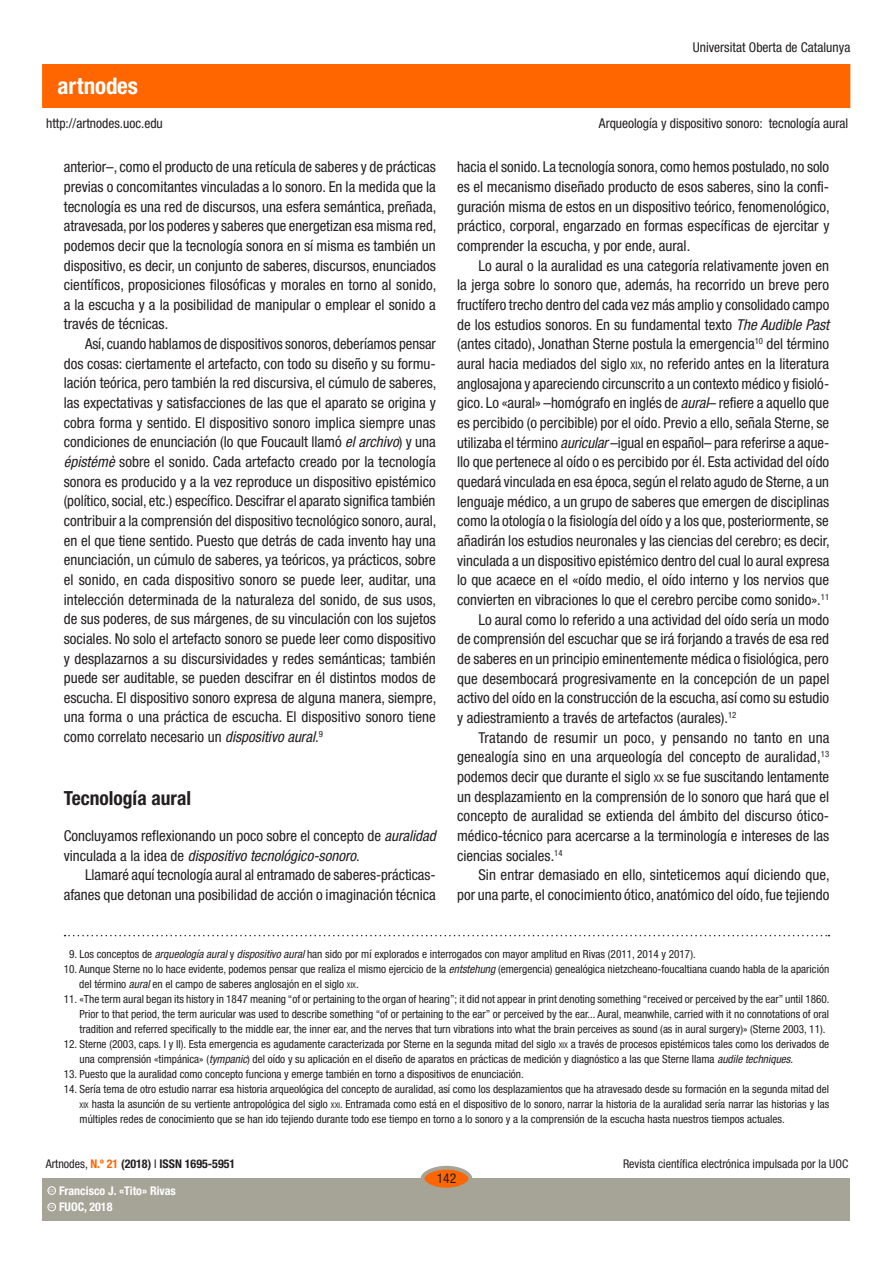
<style>
.page{position:relative;width:893px;height:1263px;background:#fff}
.page>*{position:absolute;margin:0;border:0;box-sizing:border-box;transform-origin:0 0}
.t1{font:700 condensed 22.95px "Helvetica Neue LT Std";color:#fff}
.SUBTITOLS{font:700 condensed 19.5px "Helvetica Neue LT Std";color:#231f20}
.text_general{font:condensed 15px/19.6px "Helvetica Neue LT Std";color:#231f20;text-align:justify}
.text_general_primerp{font:condensed 15px/19.6px "Helvetica Neue LT Std";color:#231f20}
.t2{font:condensed 13.5px "Helvetica Neue LT Std";color:#231f20}
.t3{font:condensed 12px "Helvetica Neue LT Std";color:#231f20}
.t4{font:700 condensed 12px "Helvetica Neue LT Std";color:#231f20}
.t5{font:700 condensed 12px "Helvetica Neue LT Std";color:#fff}
._05_NOTASRESTO{font:condensed 11.25px/15px "Helvetica Neue LT Std";color:#231f20}
._04_NOTAS1{font:condensed 11.25px "Helvetica Neue LT Std";color:#231f20}
.t6{font:600 3.9px "Adobe Caslon Pro";color:#fff}
.s1{font-style:italic}
.s2{font-size:10.5px}
.s3{font-size:7.8px}
.s4{font-weight:400}
.s5{color:#f60}
</style>
<div class="page">
<div style="left:43px;top:65px;width:807px;height:42px;background:#f60"></div>
<div style="left:43px;top:1178px;width:807px;height:42px;background:#a6a397"></div>
<div style="left:422px;top:1168px;width:48px;height:21px;background:#f60;border-radius:50%"></div>
<div style="left:421px;top:1166px;width:51px;height:25px;border:4px solid #a6a397;border-radius:50%"></div>
<div style="left:48px;top:1203px;width:8px;height:8px;border:1px solid #fff;border-radius:50%"></div>
<div style="left:48px;top:1186px;width:8px;height:8px;border:1px solid #fff;border-radius:50%"></div>
<svg style="left:65px;top:935px;width:764px;height:1px"></svg>
<h1 class="t1" style="left:58px;top:72px;width:82px">artnodes</h1>
<p class="t2" style="left:46px;top:115px;width:118px">http://artnodes.uoc.edu</p>
<p class="text_general" style="left:64px;top:157px;width:374px">anterior–, como el producto de una retícula de saberes y de prácticas previas o concomitantes vinculadas a lo sonoro. En la medida que la tecnología es una red de discursos, una esfera semántica, preñada, atravesada, por los poderes y saberes que energetizan esa misma red, podemos decir que la tecnología sonora en sí misma es también un dispositivo, es decir, un conjunto de saberes, discursos, enunciados científicos, proposiciones filosóficas y morales en torno al sonido, a la escucha y a la posibilidad de manipular o emplear el sonido a través de técnicas.</p>
<p class="text_general" style="left:64px;top:334px;width:374px;text-indent:21px">Así, cuando hablamos de dispositivos sonoros, deberíamos pensar dos cosas: ciertamente el artefacto, con todo su diseño y su formu&shy;lación teórica, pero también la red discursiva, el cúmulo de saberes, las expectativas y satisfacciones de las que el aparato se origina y cobra forma y sentido. El dispositivo sonoro implica siempre unas condiciones de enunciación (lo que Foucault llamó <span class="s1">el archivo</span>) y una <span class="s1">épistémè</span> sobre el sonido. Cada artefacto creado por la tecnología sonora es producido y a la vez reproduce un dispositivo epistémico (político, social, etc.) específico. Descifrar el aparato significa también contribuir a la comprensión del dispositivo tecnológico sonoro, aural, en el que tiene sentido. Puesto que detrás de cada invento hay una enunciación, un cúmulo de saberes, ya teóricos, ya prácticos, sobre el sonido, en cada dispositivo sonoro se puede leer, auditar, una intelección determinada de la naturaleza del sonido, de sus usos, de sus poderes, de sus márgenes, de su vinculación con los sujetos sociales. No solo el artefacto sonoro se puede leer como dispositivo y desplazarnos a su discursividades y redes semánticas; también puede ser auditable, se pueden descifrar en él distintos modos de escucha. El dispositivo sonoro expresa de alguna manera, siempre, una forma o una práctica de escucha. El dispositivo sonoro tiene como correlato necesario un <span class="s1">dispositivo aural</span>.<sup>9</sup></p>
<p class="SUBTITOLS" style="left:64px;top:786px;width:129px">Tecnología aural</p>
<p class="text_general_primerp" style="left:64px;top:826px;width:374px">Concluyamos reflexionando un poco sobre el concepto de <span class="s1">auralidad </span>vinculada a la idea de <span class="s1">dispositivo tecnológico-sonoro</span>.</p>
<p class="text_general" style="left:64px;top:865px;width:374px;text-align:right">Llamaré aquí tecnología aural al entramado de saberes-prácticas&shy;afanes que detonan una posibilidad de acción o imaginación técnica</p>
<p class="t2" style="left:693px;top:40px;width:159px">Universitat Oberta de Catalunya</p>
<p class="t2" style="left:599px;top:115px;width:251px">Arqueología y dispositivo sonoro: tecnología aural</p>
<p class="text_general" style="left:457px;top:157px;width:374px">hacia el sonido. La tecnología sonora, como hemos postulado, no solo es el mecanismo diseñado producto de esos saberes, sino la confi&shy;guración misma de estos en un dispositivo teórico, fenomenológico, práctico, corporal, engarzado en formas específicas de ejercitar y comprender la escucha, y por ende, aural.</p>
<p class="text_general" style="left:457px;top:255px;width:374px;text-indent:21px">Lo aural o la auralidad es una categoría relativamente joven en la jerga sobre lo sonoro que, además, ha recorrido un breve pero fructífero trecho dentro del cada vez más amplio y consolidado campo de los estudios sonoros. En su fundamental texto <span class="s1">The Audible Past </span>(antes citado), Jonathan Sterne postula la emergencia<sup>10</sup> del término aural hacia mediados del siglo <span class="s2">XIX</span>, no referido antes en la literatura anglosajona y apareciendo circunscrito a un contexto médico y fisioló&shy;gico. Lo «aural» –homógrafo en inglés de <span class="s1">aural</span>– refiere a aquello que es percibido (o percibible) por el oído. Previo a ello, señala Sterne, se utilizaba el término <span class="s1">auricular</span> –igual en español– para referirse a aque&shy;llo que pertenece al oído o es percibido por él. Esta actividad del oído quedará vinculada en esa época, según el relato agudo de Sterne, a un lenguaje médico, a un grupo de saberes que emergen de disciplinas como la otología o la fisiología del oído y a los que, posteriormente, se añadirán los estudios neuronales y las ciencias del cerebro; es decir, vinculada a un dispositivo epistémico dentro del cual lo aural expresa lo que acaece en el «oído medio, el oído interno y los nervios que convierten en vibraciones lo que el cerebro percibe como sonido».<sup>11</sup></p>
<p class="text_general" style="left:457px;top:609px;width:374px;text-indent:21px">Lo aural como lo referido a una actividad del oído sería un modo de comprensión del escuchar que se irá forjando a través de esa red de saberes en un principio eminentemente médica o fisiológica, pero que desembocará progresivamente en la concepción de un papel activo del oído en la construcción de la escucha, así como su estudio y adiestramiento a través de artefactos (aurales).<sup>12</sup></p>
<p class="text_general" style="left:457px;top:727px;width:374px;text-indent:21px">Tratando de resumir un poco, y pensando no tanto en una genealogía sino en una arqueología del concepto de auralidad,<sup>13 </sup>podemos decir que durante el siglo <span class="s2">XX</span> se fue suscitando lentamente un desplazamiento en la comprensión de lo sonoro que hará que el concepto de auralidad se extienda del ámbito del discurso ótico&shy;médico-técnico para acercarse a la terminología e intereses de las ciencias sociales.<sup>14</sup></p>
<p class="text_general" style="left:457px;top:865px;width:374px;text-align:right">Sin entrar demasiado en ello, sinteticemos aquí diciendo que, por una parte, el conocimiento ótico, anatómico del oído, fue tejiendo</p>
<p class="_04_NOTAS1" style="left:69px;top:947px;width:628px">9. Los conceptos de <span class="s1">arqueología aural</span> y <span class="s1">dispositivo aural</span> han sido por mí explorados e interrogados con mayor amplitud en Rivas (2011, 2014 y 2017).</p>
<p class="_05_NOTASRESTO" style="left:79px;top:961px;width:751px;text-indent:-15px">10. Aunque Sterne no lo hace evidente, podemos pensar que realiza el mismo ejercicio de la <span class="s1">entstehung</span> (emergencia) genealógica nietzcheano-foucaltiana cuando habla de la aparición del término <span class="s1">aural</span> en el campo de saberes anglosajón en el siglo <span class="s3">XIX</span>.</p>
<p class="_05_NOTASRESTO" style="left:80px;top:991px;width:752px;text-align:justify;text-indent:-16px">11. «The term aural began its history in 1847 meaning “of or pertaining to the organ of hearing”; it did not appear in print denoting something “received or perceived by the ear” until 1860.<br>Prior to that period, the term auricular was used to describe something “of or pertaining to the ear” or perceived by the ear... Aural, meanwhile, carried with it no connotations of oral tradition and referred specifically to the middle ear, the inner ear, and the nerves that turn vibrations into what the brain perceives as sound (as in aural surgery)» (Sterne 2003, 11).</p>
<p class="_05_NOTASRESTO" style="left:80px;top:1036px;width:751px;text-indent:-16px">12. Sterne (2003, caps. I y II). Esta emergencia es agudamente caracterizada por Sterne en la segunda mitad del siglo <span class="s3">XIX</span> a través de procesos epistémicos tales como los derivados de una comprensión «timpánica» (<span class="s1">tympanic</span>) del oído y su aplicación en el diseño de aparatos en prácticas de medición y diagnóstico a las que Sterne llama <span class="s1">audile techniques</span>.</p>
<p class="_05_NOTASRESTO" style="left:64px;top:1066px;width:462px">13. Puesto que la auralidad como concepto funciona y emerge también en torno a dispositivos de enunciación.</p>
<p class="_05_NOTASRESTO" style="left:80px;top:1081px;width:751px;text-align:justify;text-indent:-16px">14. Sería tema de otro estudio narrar esa historia arqueológica del concepto de auralidad, así como los desplazamientos que ha atravesado desde su formación en la segunda mitad del <span class="s3">XIX</span> hasta la asunción de su vertiente antropológica del siglo <span class="s3">XXI</span>. Entramada como está en el dispositivo de lo sonoro, narrar la historia de la auralidad sería narrar las historias y las múltiples redes de conocimiento que se han ido tejiendo durante todo ese tiempo en torno a lo sonoro y a la comprensión de la escucha hasta nuestros tiempos actuales.</p>
<p class="t4" style="left:46px;top:1157px;width:191px"><span class="s4">Artnodes,</span> <span class="s5">N.º 21</span> (2018) <span class="s4">I</span> ISSN 1695-5951</p>
<p class="t6" style="left:49px;top:1205px;width:7px">CC</p>
<p class="t5" style="left:59px;top:1200px;width:55px">FUOC, 2018</p>
<p class="t5" style="left:59px;top:1183px;width:118px">Francisco J. «Tito» Rivas</p>
<p class="t6" style="left:49px;top:1188px;width:7px">CC</p>
<p class="t2" style="left:437px;top:1171px;width:21px">142</p>
<p class="t3" style="left:623px;top:1157px;width:227px">Revista científica electrónica impulsada por la UOC</p>
</div>
